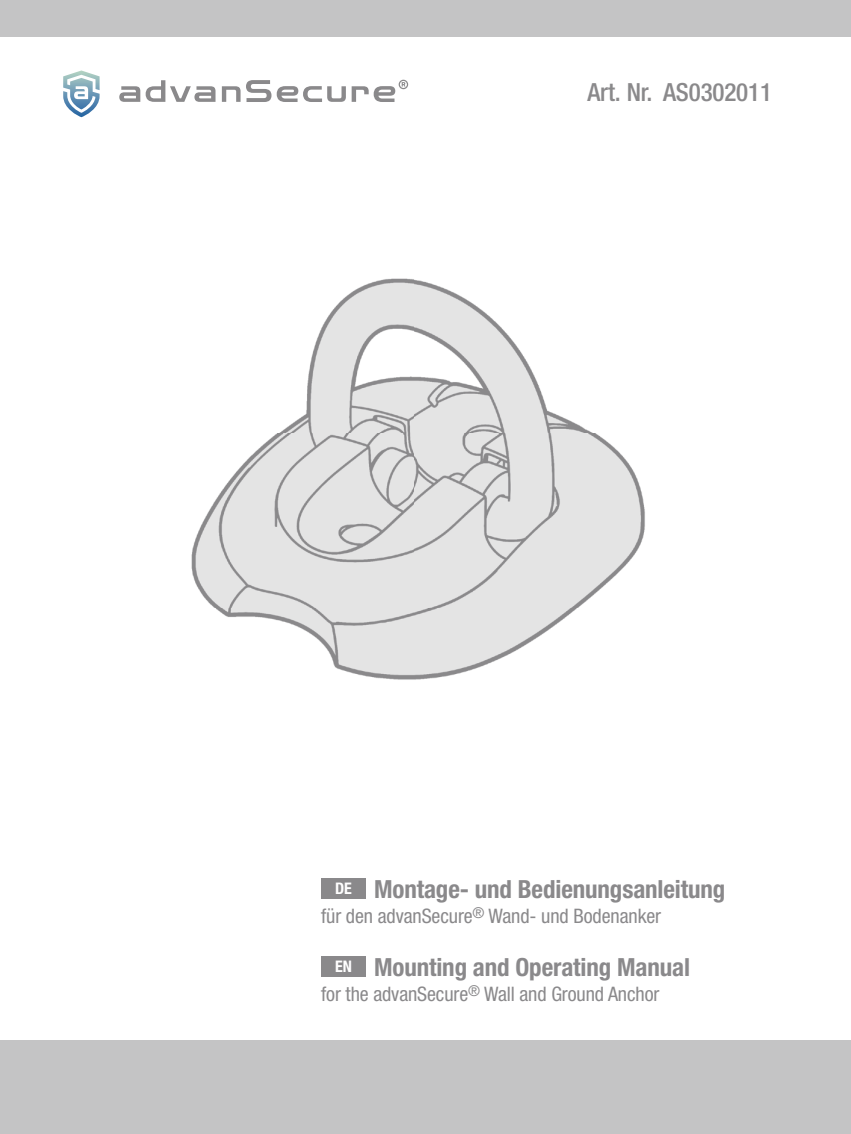
<style>
.page{position:relative;width:851px;height:1134px;background:#fff}
.page>*{position:absolute;margin:0;border:0;box-sizing:border-box;transform-origin:0 0}
.t1{font:700 condensed 25px "Helvetica Neue";letter-spacing:-.005em;color:#8a898b}
.t2{font:500 condensed 25px "Helvetica Neue";letter-spacing:-.005em;color:#8a898b}
.t3{font:condensed 20px "Helvetica Neue";letter-spacing:-.005em;color:#8a898b}
.t4{font:700 condensed 16px "Helvetica Neue";color:#fff}
</style>
<div class="page">
<div style="left:0;top:0;width:850px;height:37px;background:#c4c4c5"></div>
<div style="left:0;top:1041px;width:850px;height:93px;background:#c4c4c5"></div>
<svg style="left:63px;top:70px;width:37px;height:47px"></svg>
<svg style="left:119px;top:86px;width:21px;height:16px"></svg>
<svg style="left:146px;top:80px;width:69px;height:22px"></svg>
<svg style="left:222px;top:86px;width:18px;height:16px"></svg>
<svg style="left:246px;top:80px;width:25px;height:22px"></svg>
<svg style="left:277px;top:80px;width:131px;height:22px"></svg>
<div style="left:321px;top:956px;width:44px;height:20px;background:#8a898b"></div>
<div style="left:321px;top:878px;width:44px;height:20px;background:#8a898b"></div>
<img style="left:191px;top:278px;width:224px;height:330px">
<img style="left:415px;top:280px;width:230px;height:328px">
<img style="left:215px;top:608px;width:362px;height:72px">
<p class="t2" style="left:587px;top:78px;width:186px">Art. Nr. AS0302011</p>
<p class="t1" style="left:374px;top:874px;width:353px">Montage- und Bedienungsanleitung</p>
<p class="t3" style="left:321px;top:904px;width:341px">für den advanSecure<sup>®</sup> Wand- und Bodenanker</p>
<p class="t1" style="left:374px;top:951px;width:317px">Mounting and Operating Manual</p>
<p class="t3" style="left:321px;top:982px;width:339px">for the advanSecure<sup>®</sup> Wall and Ground Anchor</p>
<p class="t4" style="left:335px;top:878px;width:18px">DE</p>
<p class="t4" style="left:335px;top:957px;width:18px">EN</p>
</div>
